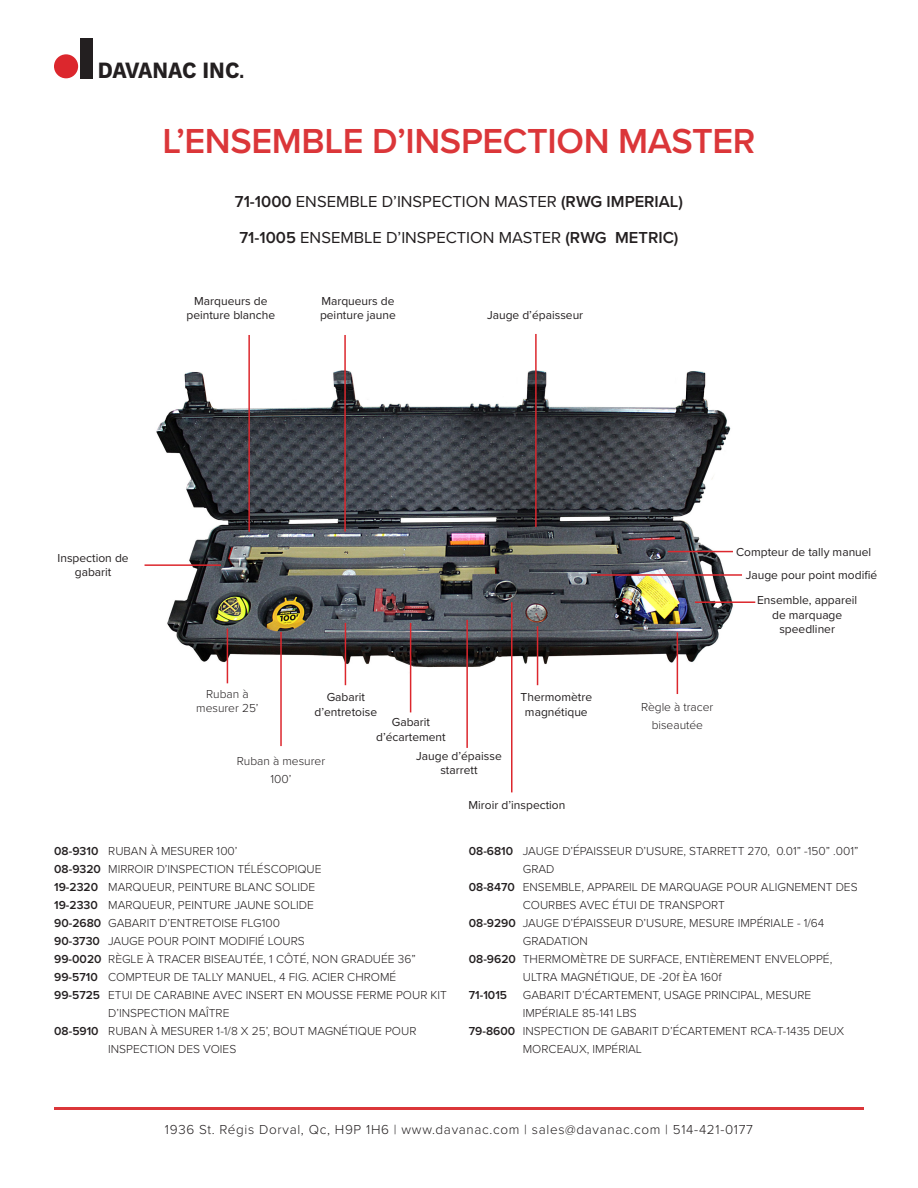
<style>
.page{position:relative;width:918px;height:1188px;background:#fff}
.page>*{position:absolute;margin:0;border:0;box-sizing:border-box;transform-origin:0 0}
.Title_-_Header{font:600 36px "Proxima Nova";letter-spacing:-.01em;color:#db3639}
.t1{font:700 23.25px "Work Sans";letter-spacing:-.01em;color:#231f20;scale:.91 1}
.Subheader{font:16.5px "Proxima Nova";color:#231f20}
.t2{font:300 13.5px "Proxima Nova";letter-spacing:.05em;color:#231f20}
.Subheader-2{font:300 12px/18px "Proxima Nova";color:#231f20}
.t3{font:12px/14.4px "Proxima Nova";color:#231f20;text-align:center}
.Subheader-3{font:600 12px "Proxima Nova";color:#231f20}
.s1{font-family:"Cabin"}
.s2{font-weight:600}
</style>
<div class="page">
<div style="left:54px;top:54px;width:24px;height:24px;background:#dc272d;border-radius:50%"></div>
<div style="left:80px;top:38px;width:12px;height:40px;background:#231f20"></div>
<hr style="left:54px;top:1107px;width:810px;height:3px;background:#db3639">
<img style="left:156px;top:370px;width:577px;height:319px">
<hr style="left:410px;top:623px;width:1px;height:89px;background:#dc272d">
<hr style="left:466px;top:620px;width:2px;height:128px;background:#dc272d">
<hr style="left:537px;top:626px;width:1px;height:59px;background:#dc272d">
<hr style="left:511px;top:602px;width:2px;height:190px;background:#dc272d">
<hr style="left:695px;top:601px;width:60px;height:2px;background:#dc272d">
<hr style="left:668px;top:551px;width:65px;height:1px;background:#dc272d">
<hr style="left:591px;top:574px;width:151px;height:2px;background:#dc272d">
<hr style="left:677px;top:632px;width:1px;height:62px;background:#dc272d">
<hr style="left:227px;top:629px;width:1px;height:54px;background:#dc272d">
<hr style="left:145px;top:564px;width:76px;height:2px;background:#dc272d">
<hr style="left:248px;top:335px;width:2px;height:197px;background:#dc272d">
<hr style="left:344px;top:335px;width:2px;height:197px;background:#dc272d">
<hr style="left:535px;top:334px;width:2px;height:193px;background:#dc272d">
<hr style="left:280px;top:632px;width:2px;height:114px;background:#dc272d">
<hr style="left:345px;top:623px;width:1px;height:62px;background:#dc272d">
<h2 class="t1" style="left:98px;top:57px;width:162px">DAVANAC INC<span class="s1">.</span></h2>
<p class="Title_-_Header" style="left:163px;top:114px;width:594px">L’ENSEMBLE D’INSPECTION MASTER</p>
<p class="Subheader" style="left:235px;top:189px;width:450px"><span class="s2">71-1000</span> ENSEMBLE D’INSPECTION MASTER <span class="s2">(RWG IMPERIAL)</span></p>
<p class="Subheader" style="left:240px;top:225px;width:440px"><span class="s2">71-1005</span> ENSEMBLE D’INSPECTION MASTER <span class="s2">(RWG METRIC)</span></p>
<p class="t3" style="left:186px;top:293px;width:90px">Marqueurs de peinture blanche</p>
<p class="t3" style="left:320px;top:293px;width:77px;text-align:left">Marqueurs de peinture jaune</p>
<p class="t3" style="left:487px;top:307px;width:98px">Jauge d’épaisseur</p>
<p class="t3" style="left:58px;top:550px;width:73px">Inspection de gabarit</p>
<p class="Subheader-2" style="left:196px;top:686px;width:64px;line-height:14.4px;text-align:center">Ruban à mesurer 25’</p>
<p class="t3" style="left:314px;top:690px;width:64px">Gabarit d’entretoise</p>
<p class="Subheader-2" style="left:237px;top:751px;width:90px;text-align:center">Ruban à mesurer<br>100’</p>
<p class="t3" style="left:376px;top:715px;width:71px">Gabarit d’écartement</p>
<p class="t3" style="left:416px;top:748px;width:87px">Jauge d’épaisse starrett</p>
<p class="t3" style="left:521px;top:690px;width:73px">Thermomètre magnétique</p>
<p class="t3" style="left:469px;top:797px;width:98px">Miroir d’inspection</p>
<p class="t3" style="left:736px;top:544px;width:137px">Compteur de tally manuel</p>
<p class="t3" style="left:746px;top:567px;width:133px">Jauge pour point modifié</p>
<p class="t3" style="left:757px;top:593px;width:102px">Ensemble, appareil de marquage speedliner</p>
<p class="Subheader-2" style="left:641px;top:697px;width:74px;text-align:center">Règle à tracer biseautée</p>
<p class="Subheader-2" style="left:54px;top:841px;width:185px"><span class="s2">08-9310</span> RUBAN À MESURER 100’</p>
<p class="Subheader-2" style="left:54px;top:859px;width:269px"><span class="s2">08-9320</span> MIRROIR D’INSPECTION TÉLÉSCOPIQUE</p>
<p class="Subheader-2" style="left:54px;top:877px;width:262px"><span class="s2">19-2320</span> MARQUEUR, PEINTURE BLANC SOLIDE</p>
<p class="Subheader-2" style="left:54px;top:895px;width:261px"><span class="s2">19-2330</span> MARQUEUR, PEINTURE JAUNE SOLIDE</p>
<p class="Subheader-2" style="left:54px;top:913px;width:227px"><span class="s2">90-2680</span> GABARIT D’ENTRETOISE FLG100</p>
<p class="Subheader-2" style="left:54px;top:931px;width:252px"><span class="s2">90-3730</span> JAUGE POUR POINT MODIFIÉ LOURS</p>
<p class="Subheader-2" style="left:54px;top:949px;width:363px"><span class="s2">99-0020</span> RÈGLE À TRACER BISEAUTÉE, 1 CÔTÉ, NON GRADUÉE 36”</p>
<p class="Subheader-2" style="left:54px;top:967px;width:344px"><span class="s2">99-5710</span> COMPTEUR DE TALLY MANUEL, 4 FIG. ACIER CHROMÉ</p>
<p class="Subheader-2" style="left:108px;top:985px;width:340px;text-indent:-54px"><span class="s2">99-5725</span> ETUI DE CARABINE AVEC INSERT EN MOUSSE FERME POUR KIT<br>D’INSPECTION MAÎTRE</p>
<p class="Subheader-2" style="left:108px;top:1021px;width:310px;text-indent:-54px"><span class="s2">08-5910</span> RUBAN À MESURER 1-1/8 X 25’, BOUT MAGNÉTIQUE POUR<br>INSPECTION DES VOIES</p>
<p class="Subheader-2" style="left:523px;top:841px;width:337px;text-indent:-54px"><span class="s2">08-6810</span> JAUGE D’ÉPAISSEUR D’USURE, STARRETT 270, 0.01” -150” .001”<br>GRAD</p>
<p class="Subheader-2" style="left:523px;top:877px;width:336px;text-indent:-54px"><span class="s2">08-8470</span> ENSEMBLE, APPAREIL DE MARQUAGE POUR ALIGNEMENT DES<br>COURBES AVEC ÉTUI DE TRANSPORT</p>
<p class="Subheader-2" style="left:523px;top:913px;width:303px;text-indent:-54px"><span class="s2">08-9290</span> JAUGE D’ÉPAISSEUR D’USURE, MESURE IMPÉRIALE - 1/64<br>GRADATION</p>
<p class="Subheader-2" style="left:523px;top:949px;width:311px;text-indent:-54px"><span class="s2">08-9620</span> THERMOMÈTRE DE SURFACE, ENTIÈREMENT ENVELOPPÉ,<br>ULTRA MAGNÉTIQUE, DE -20f ÈA 160f</p>
<p class="Subheader-3" style="left:469px;top:986px;width:40px">71-1015</p>
<p class="Subheader-2" style="left:523px;top:985px;width:290px">GABARIT D’ÉCARTEMENT, USAGE PRINCIPAL, MESURE<br>IMPÉRIALE 85-141 LBS</p>
<p class="Subheader-2" style="left:523px;top:1021px;width:323px;text-indent:-54px"><span class="s2">79-8600</span> INSPECTION DE GABARIT D’ÉCARTEMENT RCA-T-1435 DEUX<br>MORCEAUX, IMPÉRIAL</p>
<p class="t2" style="left:165px;top:1119px;width:590px">1936 St. Régis Dorval, Qc, H9P 1H6 | www.davanac.com | sales@davanac.com | 514-421-0177</p>
</div>
